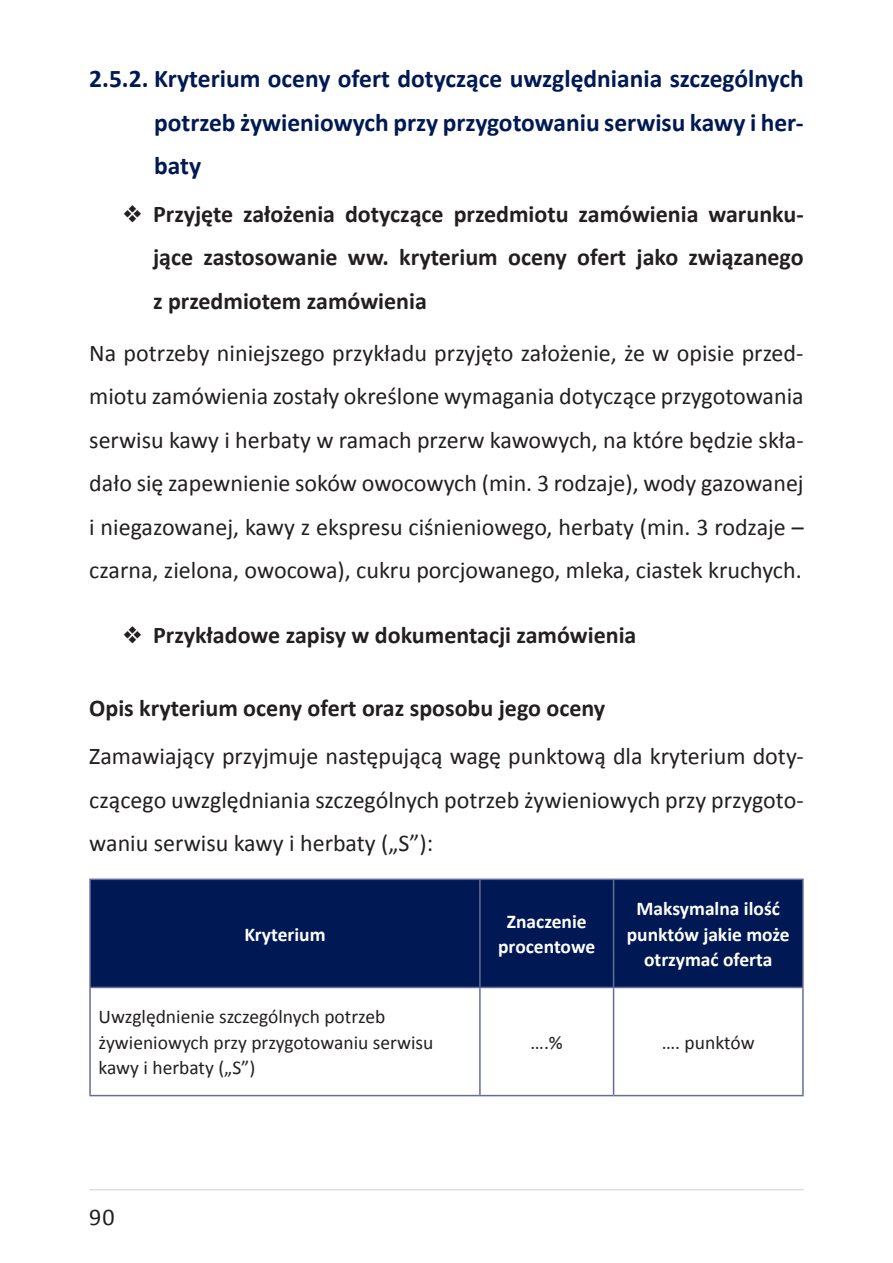
<style>
.page{position:relative;width:893px;height:1263px;background:#fff}
.page>*{position:absolute;margin:0;border:0;box-sizing:border-box;transform-origin:0 0}
.t1{font:700 25.5px/43.5px "Calibri";color:#001954;text-align:justify}
.t2{font:24px/43.5px "Calibri";color:#231f20;text-align:justify}
.t3{font:700 24px/43.5px "Calibri";color:#231f20;text-align:justify}
.t4{font:19.5px/25.5px "Calibri";color:#231f20}
.t5{font:700 19.5px/25.5px "Calibri";color:#fff;text-align:center}
</style>
<div class="page">
<hr style="left:89px;top:1189px;width:715px;height:1px;background:#dcdddf">
<div style="left:91px;top:880px;width:711px;height:107px;background:#001954"></div>
<hr style="left:89px;top:878px;width:391px;height:2px;background:#636d98">
<hr style="left:89px;top:880px;width:2px;height:107px;background:#636d98">
<hr style="left:480px;top:878px;width:134px;height:2px;background:#636d98">
<hr style="left:479px;top:880px;width:2px;height:107px;background:#636d98">
<hr style="left:614px;top:878px;width:190px;height:2px;background:#636d98">
<hr style="left:613px;top:880px;width:1px;height:107px;background:#636d98">
<hr style="left:802px;top:880px;width:2px;height:107px;background:#636d98">
<hr style="left:89px;top:987px;width:391px;height:1px;background:#636d98">
<hr style="left:89px;top:988px;width:2px;height:107px;background:#636d98">
<hr style="left:480px;top:987px;width:134px;height:1px;background:#636d98">
<hr style="left:479px;top:988px;width:2px;height:107px;background:#636d98">
<hr style="left:614px;top:987px;width:190px;height:1px;background:#636d98">
<hr style="left:613px;top:988px;width:1px;height:107px;background:#636d98">
<hr style="left:802px;top:988px;width:2px;height:107px;background:#636d98">
<hr style="left:89px;top:1095px;width:391px;height:1px;background:#636d98">
<hr style="left:480px;top:1095px;width:134px;height:1px;background:#636d98">
<hr style="left:614px;top:1095px;width:190px;height:1px;background:#636d98">
<p class="t1" style="left:154px;top:56px;width:651px;text-indent:-65px">2.5.2. Kryterium oceny ofert dotyczące uwzględniania szczególnych potrzeb żywieniowych przy przygotowaniu serwisu kawy i her&shy;baty</p>
<p class="t3" style="left:153px;top:191px;width:652px;text-indent:-30px">❖ Przyjęte założenia dotyczące przedmiotu zamówienia warunku&shy;jące zastosowanie ww. kryterium oceny ofert jako związanego z przedmiotem zamówienia</p>
<p class="t2" style="left:89px;top:331px;width:716px">Na potrzeby niniejszego przykładu przyjęto założenie, że w opisie przed&shy;miotu zamówienia zostały określone wymagania dotyczące przygotowania serwisu kawy i herbaty w ramach przerw kawowych, na które będzie skła&shy;dało się zapewnienie soków owocowych (min. 3 rodzaje), wody gazowanej i niegazowanej, kawy z ekspresu ciśnieniowego, herbaty (min. 3 rodzaje – czarna, zielona, owocowa), cukru porcjowanego, mleka, ciastek kruchych.</p>
<p class="t3" style="left:123px;top:613px;width:515px">❖ Przykładowe zapisy w dokumentacji zamówienia</p>
<p class="t3" style="left:89px;top:686px;width:517px">Opis kryterium oceny ofert oraz sposobu jego oceny</p>
<p class="t2" style="left:89px;top:734px;width:716px">Zamawiający przyjmuje następującą wagę punktową dla kryterium doty&shy;czącego uwzględniania szczególnych potrzeb żywieniowych przy przygoto&shy;waniu serwisu kawy i herbaty („S”):</p>
<p class="t5" style="left:244px;top:921px;width:83px">Kryterium</p>
<p class="t4" style="left:99px;top:1003px;width:336px">Uwzględnienie szczególnych potrzeb żywieniowych przy przygotowaniu serwisu kawy i herbaty („S”)</p>
<p class="t2" style="left:89px;top:1195px;width:27px">90</p>
<p class="t5" style="left:498px;top:908px;width:99px">Znaczenie procentowe</p>
<p class="t5" style="left:627px;top:895px;width:164px">Maksymalna ilość punktów jakie może otrzymać oferta</p>
<p class="t4" style="left:531px;top:1029px;width:34px">….%</p>
<p class="t4" style="left:662px;top:1029px;width:94px">…. punktów</p>
</div>
